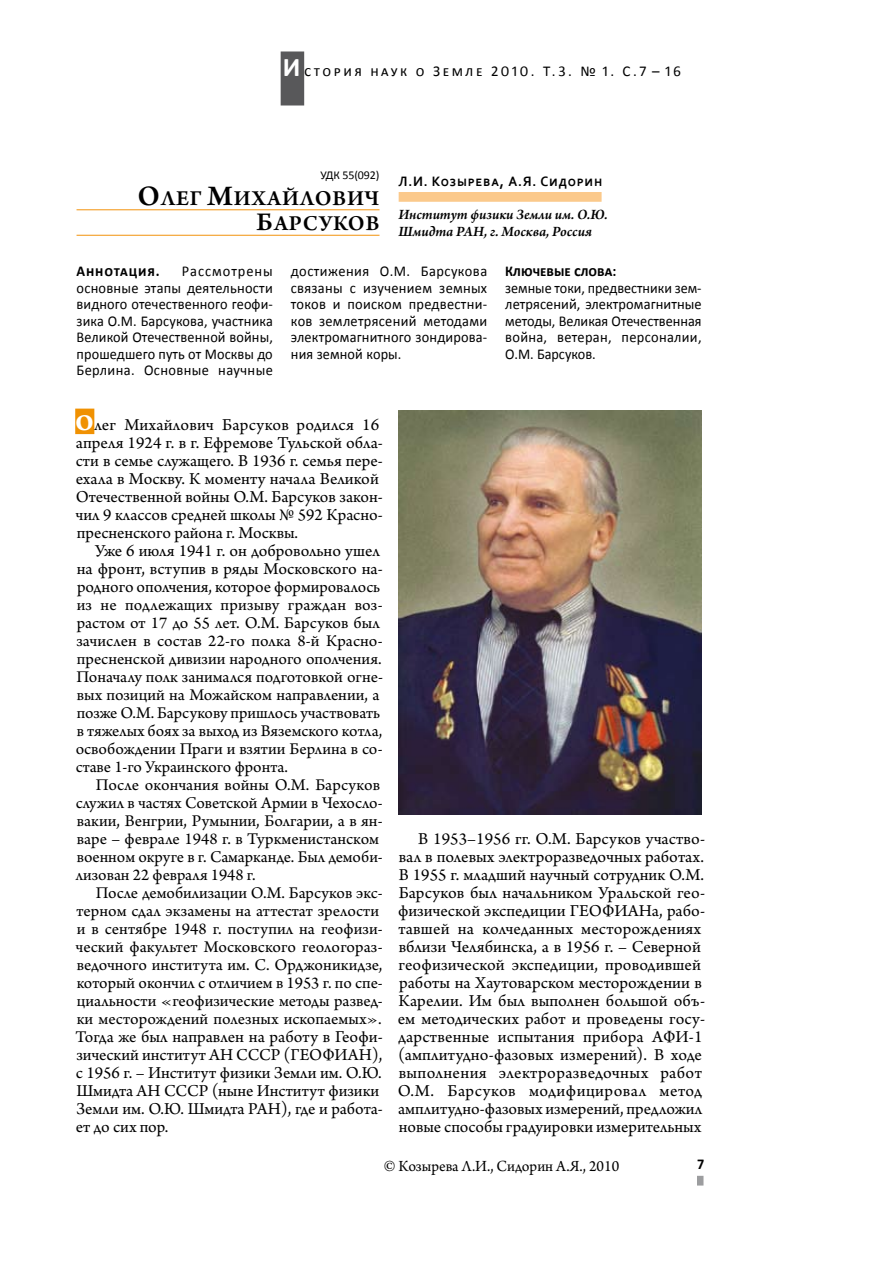
<style>
.page{position:relative;width:893px;height:1263px;background:#fff}
.page>*{position:absolute;margin:0;border:0;box-sizing:border-box;transform-origin:0 0}
.t1{font:600 22.5px/25.5px "Arno Pro";letter-spacing:.04em;color:#000;text-align:right}
.t2{font:17.55px/18px "Arno Pro";color:#000}
.t3{font:17.25px/18px "Arno Pro";color:#000}
.t4{font:16.35px "Arno Pro";color:#000}
.t5{font:15px/16.5px "Calibri";letter-spacing:.01em;color:#000;text-align:justify;scale:.96 1}
.t6{font:15px/16.5px "Calibri";letter-spacing:.01em;color:#000;text-align:justify;scale:.94 1}
.t7{font:italic 600 15px/16.5px "Arno Pro";letter-spacing:-.005em;color:#000}
.t8{font:15px "Calibri";letter-spacing:.17em;color:#000}
.t9{font:700 15px "Calibri";color:#000;scale:.95 1}
.t10{font:700 15px "Calibri";letter-spacing:.06em;color:#000;scale:.96 1}
.t11{font:700 14.25px "Corbel";letter-spacing:.06em;color:#000;scale:.95 1}
.t12{font:12px "Calibri";letter-spacing:-.01em;color:#000}
.s1{font-weight:700;font-size:27px;color:#fff}
.s2{font-size:30px}
.s3{font-size:27px}
.s4{font-family:"Arno Pro Bold Caption";font-size:24px;color:#fff}
.s5{font-size:17.25px}
</style>
<div class="page">
<div style="left:697px;top:1176px;width:6px;height:9px;background:#9c9d9f"></div>
<div style="left:281px;top:51px;width:23px;height:54px;background:#58585a"></div>
<div style="left:75px;top:409px;width:19px;height:25px;background:#f09102"></div>
<hr style="left:77px;top:209px;width:302px;height:1px;background:#f49e27">
<hr style="left:77px;top:235px;width:302px;height:1px;background:#f49e27">
<div style="left:399px;top:192px;width:203px;height:10px;background:#fbc98b"></div>
<img style="left:399px;top:410px;width:303px;height:404px">
<p class="t8" style="left:283px;top:61px;width:400px"><span class="s1">И</span>стория наук о Земле 2010. Т.3. № 1. C.7 – 16</p>
<p class="t12" style="left:321px;top:168px;width:60px">УДК 55(092)</p>
<p class="t1" style="left:137px;top:187px;width:244px"><span class="s2">О</span>ЛЕГ <span class="s2">М</span>ИХАЙЛОВИЧ<br><span class="s3">Б</span>АРСУКОВ</p>
<p class="t11" style="left:399px;top:172px;width:216px">Л.И. Козырева, А.Я. Сидорин</p>
<p class="t7" style="left:399px;top:207px;width:210px">Институт физики Земли им. О.Ю.<br>Шмидта РАН, г. Москва, Россия</p>
<p class="t5" style="left:77px;top:262px;width:206px;text-indent:105px">Рассмотрены основные этапы деятельности видного отечественного геофи&shy;зика О.М. Барсукова, участника Великой Отечественной войны, прошедшего путь от Москвы до Берлина. Основные научные</p>
<p class="t5" style="left:291px;top:262px;width:206px">достижения О.М. Барсукова связаны с изучением земных токов и поиском предвестни&shy;ков землетрясений методами электромагнитного зондирова&shy;ния земной коры.</p>
<p class="t9" style="left:505px;top:262px;width:118px">Ключевые слова:</p>
<p class="t10" style="left:77px;top:262px;width:88px">Аннотация.</p>
<p class="t6" style="left:505px;top:279px;width:210px">земные токи, предвестники зем&shy;летрясений, электромагнитные методы, Великая Отечественная война, ветеран, персоналии, О.М. Барсуков.</p>
<p class="t2" style="left:75px;top:417px;width:309px"><span class="s4">О</span>лег Михайлович Барсуков родился 16 апреля 1924 г. в г. Ефремове Тульской обла&shy;сти в семье служащего. В 1936 г. семья пере&shy;ехала в Москву. К моменту начала Великой Отечественной войны О.М. Барсуков закон&shy;чил 9 классов средней школы № 592 Красно&shy;пресненского района г. Москвы.</p>
<p class="t2" style="left:77px;top:543px;width:308px;text-indent:18px">Уже 6 июля 1941 г. он добровольно ушел на фронт, вступив в ряды Московского на&shy;родного ополчения, которое <span class="s5">формировалось</span></p>
<p class="t3" style="left:76px;top:597px;width:309px">из не подлежащих призыву граждан воз&shy;растом от 17 до 55 лет. О.М. Барсуков был зачислен в состав 22-го полка 8-й Красно&shy;пресненской дивизии народного ополчения.<br>Поначалу полк занимался подготовкой огне&shy;вых позиций на Можайском направлении, а позже О.М. Барсукову пришлось участвовать в тяжелых боях за выход из Вяземского котла, освобождении Праги и взятии Берлина в со&shy;ставе 1-го Украинского фронта.</p>
<p class="t3" style="left:76px;top:777px;width:309px;text-indent:20px">После окончания войны О.М. Барсуков служил в частях Советской Армии в Чехосло&shy;вакии, Венгрии, Румынии, Болгарии, а в ян&shy;варе – феврале 1948 г. в Туркменистанском военном округе в г. Самарканде. Был демоби&shy;лизован 22 февраля 1948 г.</p>
<p class="t3" style="left:76px;top:885px;width:309px;text-indent:20px">После демобилизации О.М. Барсуков экс&shy;терном сдал экзамены на аттестат зрелости и в сентябре 1948 г. поступил на геофизи&shy;ческий факультет Московского геологораз&shy;ведочного института им. С. Орджоникидзе, который окончил с отличием в 1953 г. по спе&shy;циальности «геофизические методы развед&shy;ки месторождений полезных ископаемых».</p>
<p class="t2" style="left:76px;top:1029px;width:309px"><span class="s5">Тогда же</span> был направлен на работу в Геофи&shy;зический институт АН СССР (ГЕОФИАН), с 1956 г. – Институт физики Земли им. О.Ю.<br>Шмидта АН СССР (ныне Институт физики Земли им. О.Ю. Шмидта РАН), где и работа&shy;ет до сих пор.</p>
<p class="t2" style="left:398px;top:831px;width:309px;text-indent:20px">В 1953–1956 гг. О.М. Барсуков участво&shy;вал в полевых электроразведочных работах.<br>В 1955 г. младший научный сотрудник О.М.<br>Барсуков был начальником Уральской гео&shy;физической экспедиции ГЕОФИАНа, рабо&shy;тавшей на колчеданных месторождениях вблизи Челябинска, а в 1956 г. – Северной геофизической экспедиции, проводившей работы на Хаутоварском месторождении в Карелии. Им был выполнен большой объ&shy;ем методических работ и проведены госу&shy;дарственные испытания прибора АФИ-1 (амплитудно-фазовых измерений). В ходе выполнения электроразведочных работ О.М. Барсуков модифицировал метод амплитудно-фазовых измерений, предложил новые способы градуировки измерительных</p>
<p class="t4" style="left:384px;top:1157px;width:237px">© Козырева Л.И., Сидорин А.Я., 2010</p>
<p class="t9" style="left:697px;top:1155px;width:9px">7</p>
</div>
